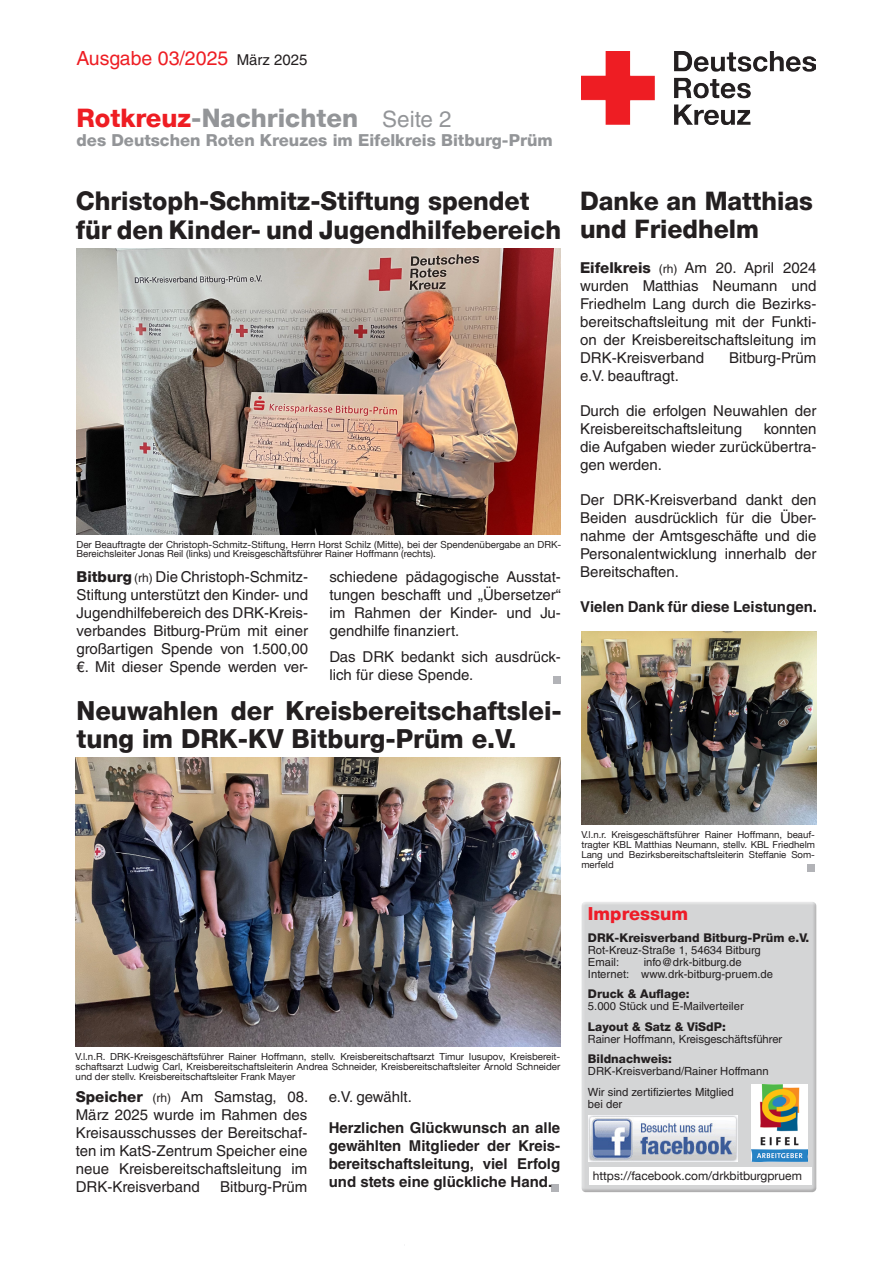
<style>
.page{position:relative;width:893px;height:1263px;background:#fff}
.page>*{position:absolute;margin:0;border:0;box-sizing:border-box;transform-origin:0 0}
.t1{font:800 26.25px/28.8px "Helvetica Neue LT";color:#231f20}
.t2{font:800 25.8px "Helvetica Neue LT";color:#231f20}
.t3{font:800 25.5px/28.8px "Helvetica Neue LT";color:#231f20}
.t4{font:800 25.5px "Helvetica Neue LT";color:#939598}
.t5{font:19.5px "Helvetica LT Std";color:#ee1d23}
.t6{font:800 18px "Helvetica Neue LT";color:#ee1c28}
.t7{font:800 16.5px "Helvetica Neue LT";color:#939598}
.t8{font:15px/18px "Helvetica LT Std";color:#231f20;text-align:justify}
.t9{font:700 15px/18px "Helvetica LT Std";color:#231f20;text-align:justify}
.t10{font:800 12px "Helvetica Neue LT";color:#231f20}
.t11{font:12px "Helvetica Neue LT";color:#231f20}
.t12{font:11.25px "Helvetica LT Std";color:#231f20}
.t13{font:11.25px "Helvetica Neue LT";color:#231f20}
.t14{font:9.75px/9.8px "Helvetica Neue LT";color:#231f20}
.t15{font:9.6px/9.8px "Helvetica Neue LT";color:#231f20;text-align:justify}
.s1{font-size:15px;color:#231f20}
.s2{color:#ee1d23}
.s3{font-family:"Helvetica LT Std";font-weight:400;font-size:22.5px}
.s4{font-family:"Helvetica Neue LT";font-weight:800}
.s5{font-size:12px}
</style>
<div class="page">
<div style="left:578px;top:901px;width:240px;height:292px;background:#231f20;opacity:.75"></div>
<div style="left:589px;top:1167px;width:223px;height:18px;background:#fff"></div>
<img style="left:588px;top:1116px;width:149px;height:46px">
<img style="left:752px;top:1085px;width:55px;height:77px">
<img style="left:581px;top:51px;width:235px;height:74px">
<div style="left:808px;top:864px;width:7px;height:8px;background:#b2b3b7"></div>
<div style="left:552px;top:1185px;width:7px;height:7px;background:#b2b3b7"></div>
<img style="left:77px;top:248px;width:484px;height:286px">
<div style="left:553px;top:676px;width:7px;height:7px;background:#b2b3b7"></div>
<img style="left:76px;top:757px;width:485px;height:290px">
<img style="left:581px;top:631px;width:235px;height:193px">
<p class="t5" style="left:76px;top:47px;width:233px">Ausgabe 03/2025 <span class="s1">März 2025</span></p>
<p class="t4" style="left:77px;top:102px;width:377px"><span class="s2">Rotkreuz</span>-Nachrichten <span class="s3">Seite 2</span></p>
<p class="t7" style="left:77px;top:131px;width:478px">des Deutschen Roten Kreuzes im Eifelkreis Bitburg-Prüm</p>
<p class="t2" style="left:76px;top:185px;width:455px">Christoph-Schmitz-Stiftung spendet</p>
<p class="t2" style="left:76px;top:214px;width:487px">für den Kinder- und Jugendhilfebereich</p>
<p class="t14" style="left:77px;top:539px;width:486px">Der Beauftragte der Christoph-Schmitz-Stiftung, Herrn Horst Schilz (Mitte), bei der Spendenübergabe an DRK-<br>Bereichsleiter Jonas Reil (links) und Kreisgeschäftsführer Rainer Hoffmann (rechts).</p>
<p class="t8" style="left:77px;top:568px;width:233px"><span class="s4">Bitburg</span> <span class="s5">(rh)</span> Die Christoph-Schmitz-Stiftung unterstützt den Kinder- und Jugendhilfebereich des DRK-Kreis&shy;verbandes Bitburg-Prüm mit einer großartigen Spende von 1.500,00 €. Mit dieser Spende werden ver-</p>
<p class="t8" style="left:329px;top:568px;width:233px">schiedene pädagogische Ausstat&shy;tungen beschafft und „Übersetzer“ im Rahmen der Kinder- und Ju&shy;gendhilfe finanziert.</p>
<p class="t8" style="left:329px;top:648px;width:233px">Das DRK bedankt sich ausdrück&shy;lich für diese Spende.</p>
<p class="t1" style="left:77px;top:696px;width:487px">Neuwahlen der Kreisbereitschaftslei&shy;tung im DRK-KV Bitburg-Prüm e.V.</p>
<p class="t3" style="left:580px;top:186px;width:234px">Danke an Matthias und Friedhelm</p>
<p class="t8" style="left:580px;top:259px;width:238px"><span class="s4">Eifelkreis</span> <span class="s5">(rh)</span> Am 20. April 2024 wurden Matthias Neumann und Friedhelm Lang durch die Bezirks&shy;bereitschaftsleitung mit der Funkti&shy;on der Kreisbereitschaftsleitung im DRK-Kreisverband</p>
<p class="t8" style="left:729px;top:349px;width:89px">Bitburg-Prüm</p>
<p class="t8" style="left:580px;top:367px;width:100px">e.V. beauftragt.</p>
<p class="t8" style="left:580px;top:402px;width:238px">Durch die erfolgen Neuwahlen der<br>Kreisbereitschaftsleitung</p>
<p class="t8" style="left:580px;top:420px;width:238px;text-indent:184px">konnten die Aufgaben wieder zurückübertra&shy;gen werden.</p>
<p class="t8" style="left:580px;top:491px;width:238px">Der DRK-Kreisverband dankt den Beiden ausdrücklich für die Über&shy;nahme der Amtsgeschäfte und die Personalentwicklung innerhalb der Bereitschaften.</p>
<p class="t9" style="left:580px;top:598px;width:239px">Vielen Dank für diese Leistungen.</p>
<p class="t14" style="left:76px;top:1052px;width:486px;text-align:justify">V.l.n.R. DRK-Kreisgeschäftsführer Rainer Hoffmann, stellv. Kreisbereitschaftsarzt Timur Iusupov, Kreisbereit&shy;schaftsarzt Ludwig Carl, Kreisbereitschaftsleiterin Andrea Schneider, Kreisbereitschaftsleiter Arnold Schneider und der stellv. Kreisbereitschaftsleiter Frank Mayer</p>
<p class="t8" style="left:76px;top:1088px;width:234px"><span class="s4">Speicher</span> <span class="s5">(rh)</span> Am Samstag, 08.<br>März 2025 wurde im Rahmen des Kreisausschusses der Bereitschaf&shy;ten im KatS-Zentrum Speicher eine neue Kreisbereitschaftsleitung im DRK-Kreisverband</p>
<p class="t8" style="left:220px;top:1178px;width:89px">Bitburg-Prüm</p>
<p class="t8" style="left:329px;top:1088px;width:85px">e.V. gewählt.</p>
<p class="t9" style="left:329px;top:1118px;width:233px">Herzlichen Glückwunsch an alle gewählten Mitglieder der Kreis&shy;bereitschaftsleitung, viel Erfolg und stets eine glückliche Hand.</p>
<p class="t15" style="left:581px;top:830px;width:235px">V.l.n.r. Kreisgeschäftsführer Rainer Hoffmann, beauf&shy;tragter KBL Matthias Neumann, stellv. KBL Friedhelm Lang und Bezirksbereitschaftsleiterin Steffanie Som&shy;merfeld</p>
<p class="t6" style="left:588px;top:903px;width:102px">Impressum</p>
<p class="t10" style="left:588px;top:930px;width:223px">DRK-Kreisverband Bitburg-Prüm e.V.</p>
<p class="t12" style="left:588px;top:943px;width:174px">Rot-Kreuz-Straße 1, 54634 Bitburg</p>
<p class="t12" style="left:588px;top:955px;width:33px">Email:</p>
<p class="t12" style="left:644px;top:955px;width:100px">info@drk-bitburg.de</p>
<p class="t12" style="left:588px;top:967px;width:187px">Internet: www.drk-bitburg-pruem.de</p>
<p class="t10" style="left:588px;top:987px;width:103px">Druck &amp; Auflage:</p>
<p class="t12" style="left:588px;top:1000px;width:157px">5.000 Stück und E-Mailverteiler</p>
<p class="t10" style="left:588px;top:1019px;width:139px">Layout &amp; Satz &amp; ViSdP:</p>
<p class="t13" style="left:588px;top:1032px;width:196px">Rainer Hoffmann, Kreisgeschäftsführer</p>
<p class="t10" style="left:588px;top:1052px;width:86px">Bildnachweis:</p>
<p class="t12" style="left:588px;top:1065px;width:182px">DRK-Kreisverband/Rainer Hoffmann</p>
<p class="t12" style="left:588px;top:1085px;width:147px">Wir sind zertifiziertes Mitglied</p>
<p class="t12" style="left:588px;top:1097px;width:36px">bei der</p>
<p class="t11" style="left:593px;top:1168px;width:211px">https://facebook.com/drkbitburgpruem</p>
</div>
